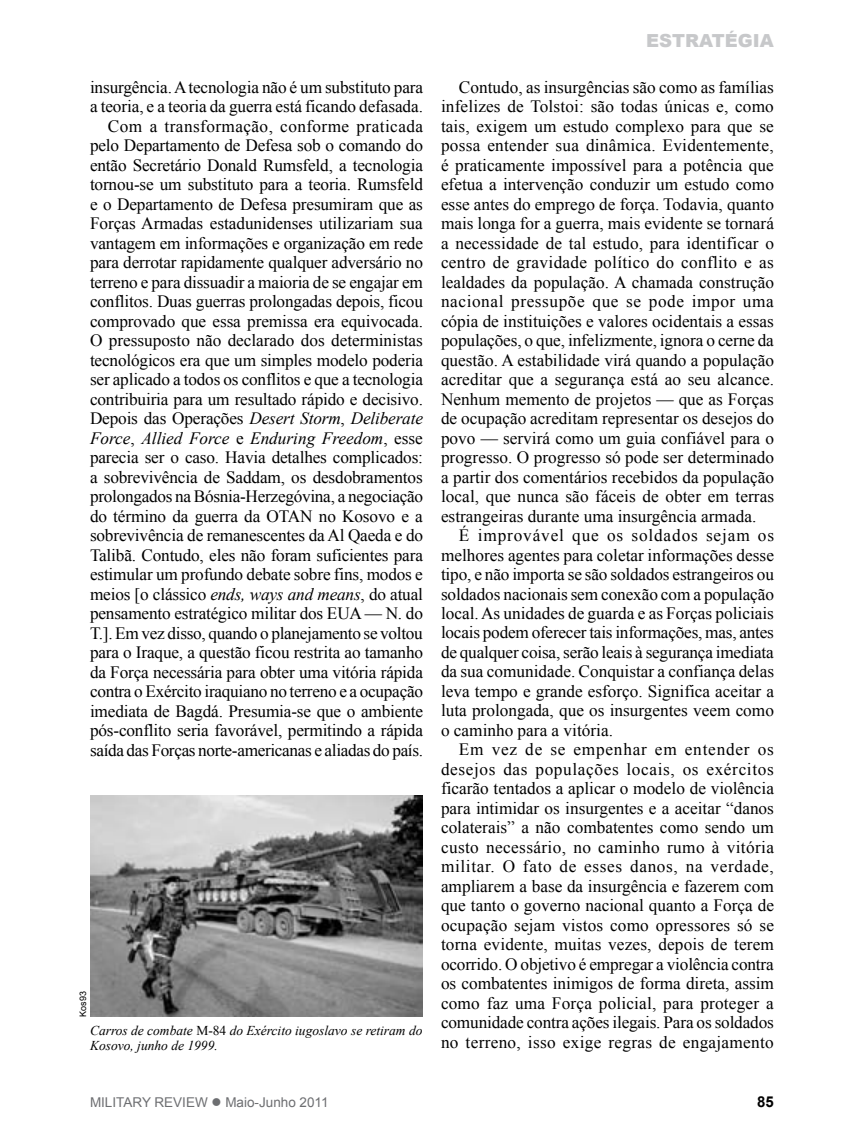
<style>
.page{position:relative;width:864px;height:1134px;background:#fff}
.page>*{position:absolute;margin:0;border:0;box-sizing:border-box;transform-origin:0 0}
.t1{font:900 18px "Arial";color:#c7c8ca}
.t2{font:17.25px/19.5px "Times New Roman";letter-spacing:-.01em;color:#000;text-align:justify}
.t3{font:700 15px "Arial";color:#000}
.t4{font:italic 13.5px/14.2px "Times New Roman";color:#000}
.t5{font:13.5px "Arial";color:#6d6e71}
.t6{font:9px "Arial";color:#000}
.s1{font-style:italic}
.s2{font-style:normal}
</style>
<div class="page">
<img style="left:90px;top:795px;width:333px;height:222px">
<p class="t1" style="left:646px;top:27px;width:129px">ESTRATÉGIA</p>
<p class="t2" style="left:90px;top:77px;width:335px;text-align:right">insurgência. A tecnologia não é um substituto para a teoria, e a teoria da guerra está ficando defasada.<br>Com a transformação, conforme praticada pelo Departamento de Defesa sob o comando do então Secretário Donald Rumsfeld, a tecnologia tornou-se um substituto para a teoria. Rumsfeld e o Departamento de Defesa presumiram que as Forças Armadas estadunidenses utilizariam sua vantagem em informações e organização em rede para derrotar rapidamente qualquer adversário no terreno e para dissuadir a maioria de se engajar em conflitos. Duas guerras prolongadas depois, ficou comprovado que essa premissa era equivocada.<br>O pressuposto não declarado dos deterministas tecnológicos era que um simples modelo poderia ser aplicado a todos os conflitos e que a tecnologia contribuiria para um resultado rápido e decisivo.<br>Depois das Operações <span class="s1">Desert Storm</span>, <span class="s1">Deliberate Force</span>, <span class="s1">Allied Force</span> e <span class="s1">Enduring Freedom</span>, esse parecia ser o caso. Havia detalhes complicados: a sobrevivência de Saddam, os desdobramentos prolongados na Bósnia-Herzegóvina, a negociação do término da guerra da OTAN no Kosovo e a sobrevivência de remanescentes da Al Qaeda e do Talibã. Contudo, eles não foram suficientes para estimular um profundo debate sobre fins, modos e meios [o clássico <span class="s1">ends, ways and means</span>, do atual pensamento estratégico militar dos EUA — N. do T.]. Em vez disso, quando o planejamento se voltou para o Iraque, a questão ficou restrita ao tamanho da Força necessária para obter uma vitória rápida contra o Exército iraquiano no terreno e a ocupação imediata de Bagdá. Presumia-se que o ambiente pós-conflito seria favorável, permitindo a rápida saída das Forças norte-americanas e aliadas do país.</p>
<p class="t2" style="left:441px;top:77px;width:335px;text-indent:18px">Contudo, as insurgências são como as famílias infelizes de Tolstoi: são todas únicas e, como tais, exigem um estudo complexo para que se possa entender sua dinâmica. Evidentemente, é praticamente impossível para a potência que efetua a intervenção conduzir um estudo como esse antes do emprego de força. Todavia, quanto mais longa for a guerra, mais evidente se tornará a necessidade de tal estudo, para identificar o centro de gravidade político do conflito e as lealdades da população. A chamada construção nacional pressupõe que se pode impor uma cópia de instituições e valores ocidentais a essas populações, o que, infelizmente, ignora o cerne da questão. A estabilidade virá quando a população acreditar que a segurança está ao seu alcance.<br>Nenhum memento de projetos — que as Forças de ocupação acreditam representar os desejos do povo — servirá como um guia confiável para o progresso. O progresso só pode ser determinado a partir dos comentários recebidos da população local, que nunca são fáceis de obter em terras estrangeiras durante uma insurgência armada.</p>
<p class="t2" style="left:441px;top:525px;width:335px;text-indent:18px">É improvável que os soldados sejam os melhores agentes para coletar informações desse tipo, e não importa se são soldados estrangeiros ou soldados nacionais sem conexão com a população local. As unidades de guarda e as Forças policiais locais podem oferecer tais informações, mas, antes de qualquer coisa, serão leais à segurança imediata da sua comunidade. Conquistar a confiança delas leva tempo e grande esforço. Significa aceitar a luta prolongada, que os insurgentes veem como o caminho para a vitória.</p>
<p class="t2" style="left:441px;top:740px;width:335px;text-indent:18px">Em vez de se empenhar em entender os desejos das populações locais, os exércitos ficarão tentados a aplicar o modelo de violência para intimidar os insurgentes e a aceitar “danos colaterais” a não combatentes como sendo um custo necessário, no caminho rumo à vitória militar. O fato de esses danos, na verdade, ampliarem a base da insurgência e fazerem com que tanto o governo nacional quanto a Força de ocupação sejam vistos como opressores só se torna evidente, muitas vezes, depois de terem ocorrido. O objetivo é empregar a violência contra os combatentes inimigos de forma direta, assim como faz uma Força policial, para proteger a comunidade contra ações ilegais. Para os soldados no terreno, isso exige regras de engajamento</p>
<p class="t6" style="left:77px;top:1017px;width:27px;rotate:-90deg">Kos93</p>
<p class="t4" style="left:90px;top:1023px;width:334px">Carros de combate <span class="s2">M-84</span> do Exército iugoslavo se retiram do<br>Kosovo, junho de 1999.</p>
<p class="t5" style="left:90px;top:1093px;width:240px">MILITARY REVIEW ● Maio-Junho 2011</p>
<p class="t3" style="left:757px;top:1092px;width:18px">85</p>
</div>
